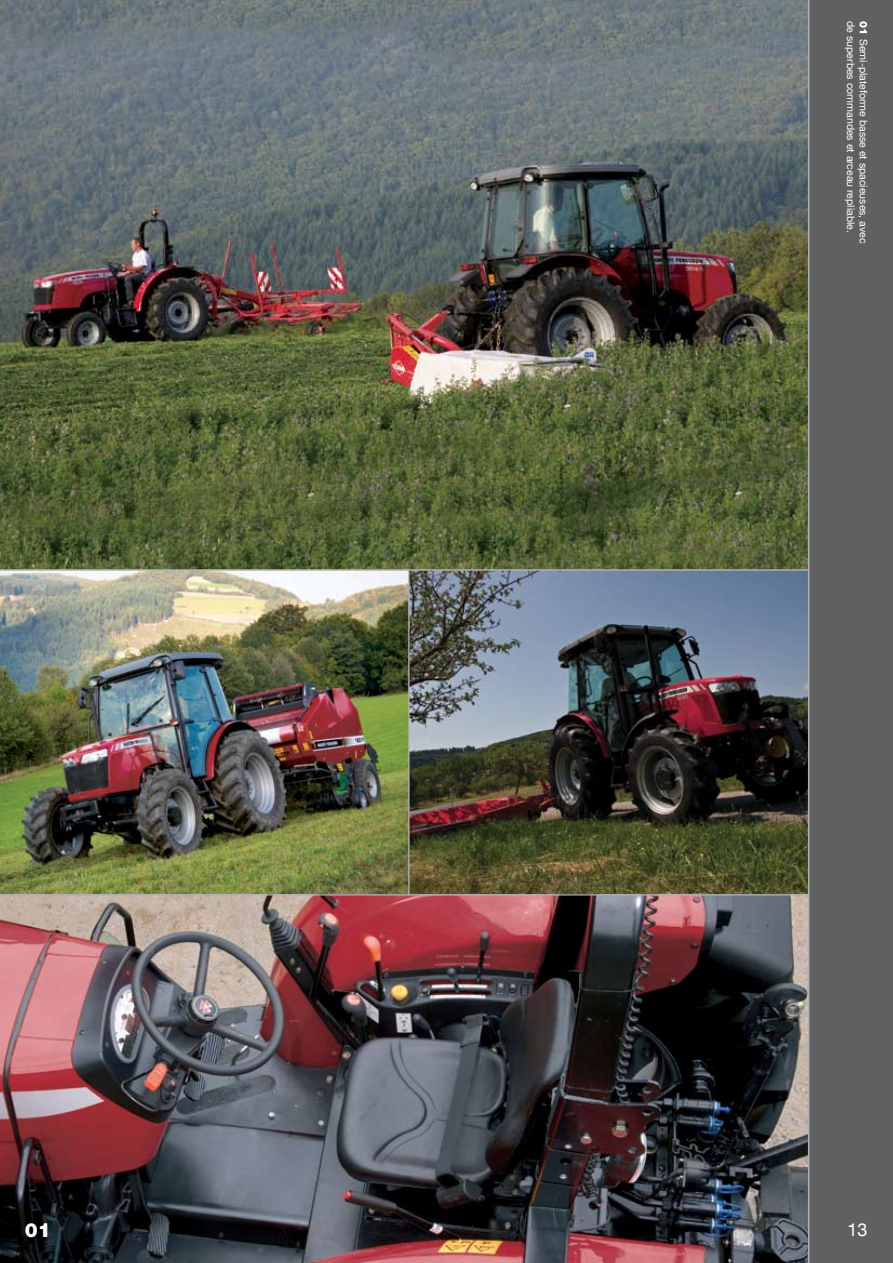
<style>
.page{position:relative;width:893px;height:1263px;background:#fff}
.page>*{position:absolute;margin:0;border:0;box-sizing:border-box;transform-origin:0 0}
.t1{font:900 19.5px "Helvetica Neue LT Com";color:#fff}
.t2{font:18px "Helvetica Neue LT Com";color:#fff}
.t3{font:10.5px/12.6px "Helvetica Neue LT Com";color:#fff}
.s1{font-weight:900}
</style>
<div class="page">
<img style="left:410px;top:571px;width:398px;height:323px">
<img style="left:0;top:571px;width:408px;height:323px">
<img style="left:0;top:895px;width:808px;height:368px">
<img style="left:0;top:0;width:808px;height:569px">
<hr style="left:0;top:894px;width:819px;height:1px;background:#afafb0">
<hr style="left:408px;top:570px;width:2px;height:325px;background:#afafb0">
<hr style="left:0;top:569px;width:808px;height:2px;background:#afafb0">
<div style="left:808px;top:0;width:85px;height:1263px;background:#5f6062"></div>
<h1 class="t1" style="left:25px;top:1218px;width:28px">01</h1>
<p class="t3" style="left:870px;top:21px;width:224px;rotate:90deg"><span class="s1">01</span> Semi-plateforme basse et spacieuses, avec de superbes commandes et arceau repliable.</p>
<h2 class="t2" style="left:847px;top:1218px;width:22px">13</h2>
</div>
